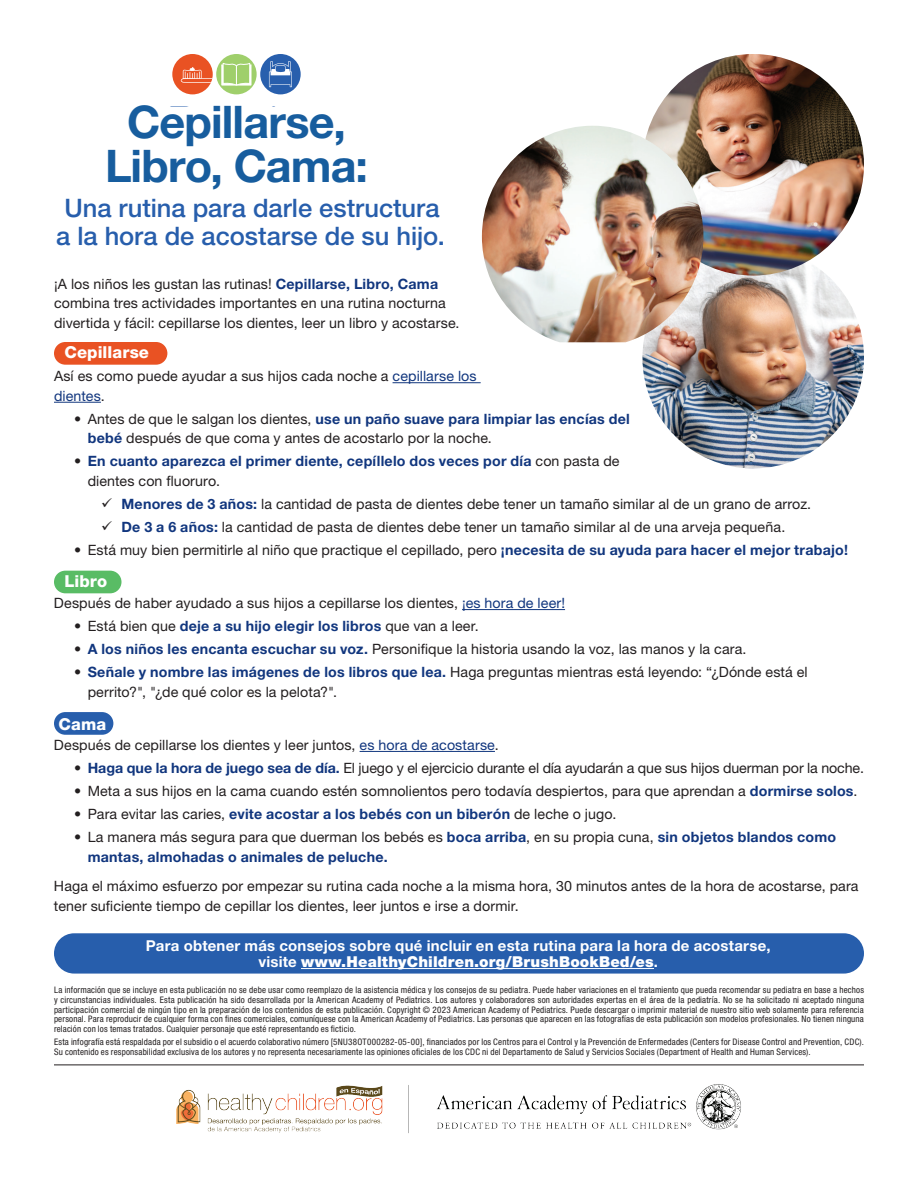
<style>
.page{position:relative;width:918px;height:1188px;background:#fff}
.page>*{position:absolute;margin:0;border:0;box-sizing:border-box;transform-origin:0 0}
.t1{font:700 45px/43.5px "Helvetica Neue LT Pro";letter-spacing:-.02em;color:#175d9e;text-align:center}
.t2{font:500 25.5px/28.5px "Helvetica Neue LT Std";color:#275eac;text-align:center}
.t3{font:800 16.5px "Helvetica Neue LT Std";letter-spacing:.005em;color:#fff}
.t4{font:700 15px/16.5px "Helvetica Neue LT Std";letter-spacing:.015em;color:#fff;text-align:center}
.t5{font:14.25px/19.5px "Helvetica Neue LT Std";letter-spacing:.005em;color:#231f20}
.t6{font:700 14.25px/19.5px "Helvetica Neue LT Std";letter-spacing:.015em;color:#11367e}
.t7{font:condensed 9px/9.8px "Helvetica Neue LT Std";letter-spacing:.02em;color:#231f20;text-align:justify}
.s1{font-weight:700;color:#11367e}
.s2{color:#11367e}
.s3{font-weight:400;color:#231f20}
.s4{font-weight:900}
</style>
<div class="page">
<hr style="left:393px;top:382px;width:88px;height:1px;background:#11367e">
<hr style="left:54px;top:402px;width:47px;height:1px;background:#11367e">
<hr style="left:462px;top:609px;width:103px;height:1px;background:#11367e">
<hr style="left:360px;top:751px;width:135px;height:1px;background:#11367e">
<img style="left:155px;top:1064px;width:608px;height:69px">
<img style="left:642px;top:259px;width:222px;height:209px">
<div style="left:216px;top:54px;width:41px;height:40px;background:#9fcf6b;border-radius:50%"></div>
<svg style="left:221px;top:63px;width:31px;height:23px"></svg>
<div style="left:260px;top:54px;width:41px;height:40px;background:#285fad;border-radius:50%"></div>
<svg style="left:269px;top:61px;width:23px;height:26px"></svg>
<div style="left:172px;top:54px;width:41px;height:40px;background:#e95223;border-radius:50%"></div>
<svg style="left:181px;top:67px;width:31px;height:16px"></svg>
<img style="left:642px;top:54px;width:222px;height:222px;border-radius:111px">
<img style="left:482px;top:126px;width:221px;height:216px">
<div style="left:54px;top:933px;width:810px;height:41px;background:#275eac;border-radius:20px"></div>
<hr style="left:301px;top:968px;width:353px;height:1px;background:#fff">
<div style="left:54px;top:712px;width:59px;height:23px;background:#275eac;border-radius:11px"></div>
<div style="left:54px;top:571px;width:68px;height:22px;background:#59bc65;border-radius:11px"></div>
<div style="left:54px;top:342px;width:113px;height:23px;background:#e95223;border-radius:11px"></div>
<hr style="left:54px;top:1065px;width:810px;height:1px;background:#231f20">
<h1 class="t1" style="left:105px;top:100px;width:264px">Cepillarse,<br>Libro, Cama:</h1>
<h2 class="t2" style="left:56px;top:193px;width:390px">Una rutina para darle estructura a la hora de acostarse de su hijo.</h2>
<p class="t5" style="left:54px;top:274px;width:407px">¡A los niños les gustan las rutinas! <span class="s1">Cepillarse, Libro, Cama </span>combina tres actividades importantes en una rutina nocturna divertida y fácil: cepillarse los dientes, leer un libro y acostarse.</p>
<p class="t5" style="left:54px;top:366px;width:424px">Así es como puede ayudar a sus hijos cada noche a <span class="s2">cepillarse los dientes</span>.</p>
<p class="t5" style="left:88px;top:409px;width:544px;text-indent:-13px">• Antes de que le salgan los dientes, <span class="s1">use un paño suave para limpiar las encías del bebé</span> después de que coma y antes de acostarlo por la noche.</p>
<p class="t6" style="left:88px;top:451px;width:533px;text-indent:-13px"><span class="s3">•</span> En cuanto aparezca el primer diente, cepíllelo dos veces por día <span class="s3">con pasta de dientes con fluoruro.</span></p>
<p class="t5" style="left:121px;top:492px;width:691px;line-height:23px"><span class="s1">Menores de 3 años:</span> la cantidad de pasta de dientes debe tener un tamaño similar al de un grano de arroz.<br><span class="s1">De 3 a 6 años:</span> la cantidad de pasta de dientes debe tener un tamaño similar al de una arveja pequeña.</p>
<p class="t5" style="left:74px;top:540px;width:775px">• Está muy bien permitirle al niño que practique el cepillado, pero <span class="s1">¡necesita de su ayuda para hacer el mejor trabajo!</span></p>
<p class="t5" style="left:54px;top:593px;width:513px">Después de haber ayudado a sus hijos a cepillarse los dientes, <span class="s2">¡es hora de leer!</span></p>
<p class="t6" style="left:74px;top:616px;width:406px"><span class="s3">• Está bien que</span> deje a su hijo elegir los libros <span class="s3">que van a leer.</span></p>
<p class="t5" style="left:74px;top:639px;width:674px">• <span class="s1">A los niños les encanta escuchar su voz.</span> Personifique la historia usando la voz, las manos y la cara.</p>
<p class="t5" style="left:88px;top:662px;width:722px;text-indent:-13px">• <span class="s1">Señale y nombre las imágenes de los libros que lea.</span> Haga preguntas mientras está leyendo: “¿Dónde está el perrito?", "¿de qué color es la pelota?".</p>
<p class="t5" style="left:54px;top:735px;width:446px">Después de cepillarse los dientes y leer juntos, <span class="s2">es hora de acostarse</span>.</p>
<p class="t5" style="left:74px;top:758px;width:791px">• <span class="s1">Haga que la hora de juego sea de día.</span> El juego y el ejercicio durante el día ayudarán a que sus hijos duerman por la noche.</p>
<p class="t5" style="left:74px;top:781px;width:785px">• Meta a sus hijos en la cama cuando estén somnolientos pero todavía despiertos, para que aprendan a <span class="s1">dormirse solos</span>.</p>
<p class="t5" style="left:74px;top:804px;width:544px">• Para evitar las caries, <span class="s1">evite acostar a los bebés con un biberón</span> de leche o jugo.</p>
<p class="t6" style="left:88px;top:827px;width:750px;text-indent:-13px"><span class="s3">• La manera más segura para que duerman los bebés es</span> boca arriba<span class="s3">, en su propia cuna,</span> sin objetos blandos como mantas, almohadas o animales de peluche.</p>
<p class="t5" style="left:54px;top:876px;width:806px">Haga el máximo esfuerzo por empezar su rutina cada noche a la misma hora, 30 minutos antes de la hora de acostarse, para tener suficiente tiempo de cepillar los dientes, leer juntos e irse a dormir.</p>
<p class="t3" style="left:64px;top:343px;width:86px">Cepillarse</p>
<p class="t3" style="left:64px;top:571px;width:44px">Libro</p>
<p class="t3" style="left:58px;top:714px;width:49px">Cama</p>
<p class="t4" style="left:146px;top:937px;width:626px">Para obtener más consejos sobre qué incluir en esta rutina para la hora de acostarse, visite <span class="s4">www.HealthyChildren.org/BrushBookBed/es</span>.</p>
<p class="t7" style="left:54px;top:985px;width:812px">La información que se incluye en esta publicación no se debe usar como reemplazo de la asistencia médica y los consejos de su pediatra. Puede haber variaciones en el tratamiento que pueda recomendar su pediatra en base a hechos y circunstancias individuales. Esta publicación ha sido desarrollada por la American Academy of Pediatrics. Los autores y colaboradores son autoridades expertas en el área de la pediatría. No se ha solicitado ni aceptado ninguna participación comercial de ningún tipo en la preparación de los contenidos de esta publicación. Copyright © 2023 American Academy of Pediatrics. Puede descargar o imprimir material de nuestro sitio web solamente para referencia personal. Para reproducir de cualquier forma con fines comerciales, comuníquese con la American Academy of Pediatrics. Las personas que aparecen en las fotografías de esta publicación son modelos profesionales. No tienen ninguna relación con los temas tratados. Cualquier personaje que esté representando es ficticio.</p>
<p class="t7" style="left:54px;top:1037px;width:812px">Esta infografía está respaldada por el subsidio o el acuerdo colaborativo número [5NU38OT000282-05-00], financiados por los Centros para el Control y la Prevención de Enfermedades (Centers for Disease Control and Prevention, CDC).<br>Su contenido es responsabilidad exclusiva de los autores y no representa necesariamente las opiniones oficiales de los CDC ni del Departamento de Salud y Servicios Sociales (Department of Health and Human Services).</p>
</div>
